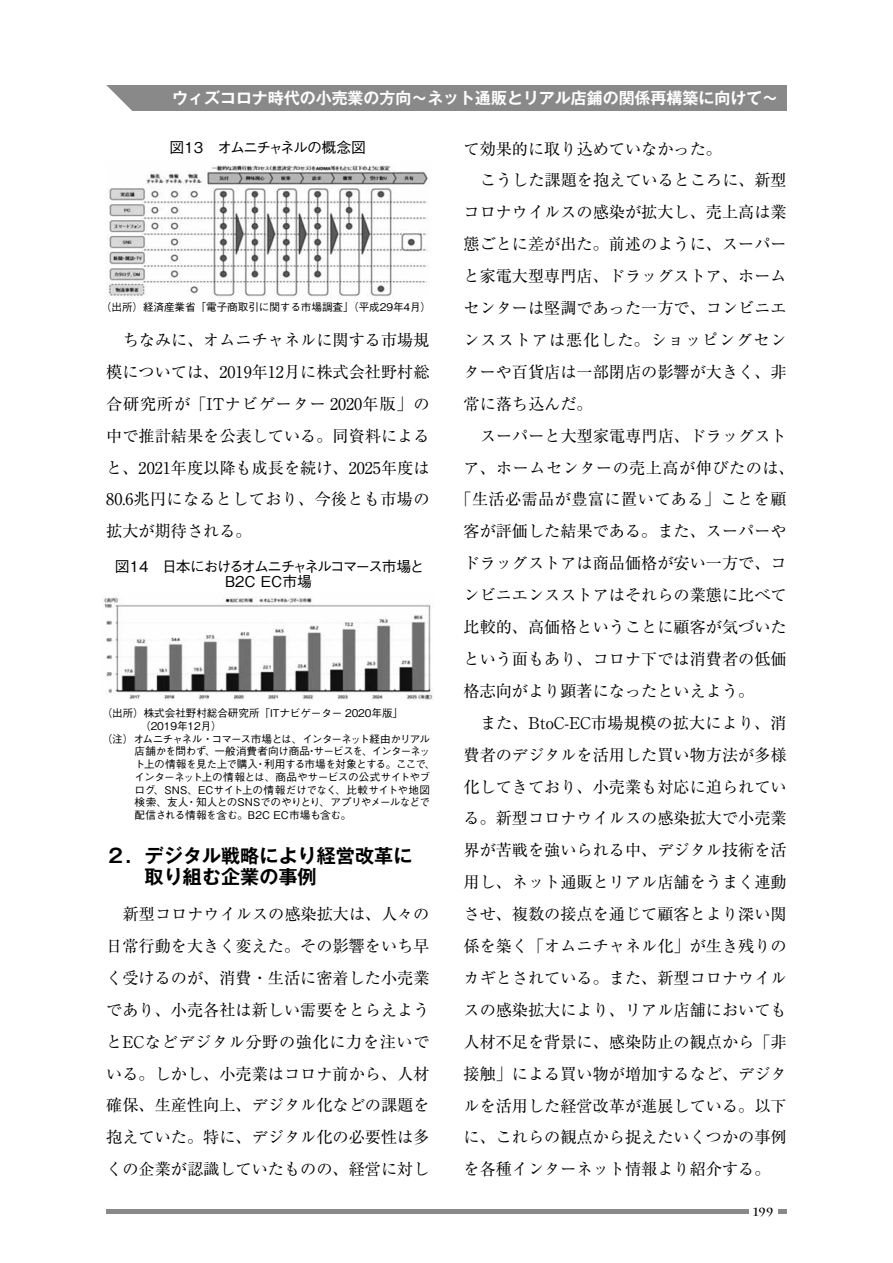
<style>
.page{position:relative;width:893px;height:1263px;background:#fff}
.page>*{position:absolute;margin:0;border:0;box-sizing:border-box;transform-origin:0 0}
.t1{font:700 19.2px/21.3px "Gothic MB101 Pro De";color:#000}
.t2{font:16.2px/32px "Ryumin Pro";color:#000;text-align:justify}
.t3{font:16.2px "Ryumin Pro";letter-spacing:.03em;color:#000}
.t4{font:16.2px "Ryumin Pro";letter-spacing:.025em;color:#000}
.t5{font:16.2px "Ryumin Pro";letter-spacing:.06em;color:#000}
.t6{font:700 15.9px "Gothic MB101 Pro De";color:#fff}
.t7{font:500 14.85px/14.9px "Gothic BBB Pro";letter-spacing:-.115em;color:#000;text-align:center}
.t8{font:500 14.85px "Gothic BBB Pro";letter-spacing:-.085em;color:#000}
.t9{font:700 11.7px "Charlemagne Std";color:#000}
.t10{font:500 10.65px "Gothic BBB Pro";letter-spacing:-.015em;color:#000}
.t11{font:500 10.65px "Gothic BBB Pro";letter-spacing:-.045em;color:#000}
.t12{font:500 10.65px "Gothic BBB Pro";letter-spacing:-.085em;color:#000}
</style>
<div class="page">
<div style="left:106px;top:85px;width:681px;height:26px;background:#898989"></div>
<svg style="left:106px;top:85px;width:26px;height:26px"></svg>
<hr style="left:106px;top:1210px;width:642px;height:4px;background:#898989">
<svg style="left:778px;top:1210px;width:9px;height:4px"></svg>
<img style="left:107px;top:165px;width:322px;height:133px">
<img style="left:104px;top:597px;width:329px;height:104px">
<p class="t6" style="left:172px;top:85px;width:607px">ウィズコロナ時代の小売業の方向〜ネット通販とリアル店鋪の関係再構築に向けて〜</p>
<p class="t8" style="left:170px;top:136px;width:198px">図13　オムニチャネルの概念図</p>
<p class="t10" style="left:101px;top:299px;width:332px">（出所）経済産業省「電子商取引に関する市場調査」（平成29年4月）</p>
<p class="t2" style="left:106px;top:323px;width:325px;text-indent:16px">ちなみに、オムニチャネルに関する市場規模については、2019年12月に株式会社野村総合研究所が「ITナビゲーター 2020年版」の中で推計結果を公表している。同資料によると、2021年度以降も成長を続け、2025年度は80.6兆円になるとしており、今後とも市場の拡大が期待される。</p>
<p class="t7" style="left:115px;top:557px;width:311px">図14　日本におけるオムニチャネルコマース市場と<br>B2C EC市場</p>
<p class="t10" style="left:102px;top:704px;width:303px">（出所）株式会社野村総合研究所「ITナビゲーター 2020年版」</p>
<p class="t10" style="left:107px;top:717px;width:116px">　　　 （2019年12月）</p>
<p class="t12" style="left:102px;top:730px;width:330px">（注）オムニチャネル・コマース市場とは、インターネット経由かリアル</p>
<p class="t11" style="left:135px;top:743px;width:297px">店舗かを問わず、一般消費者向け商品・サービスを、インターネッ</p>
<p class="t11" style="left:135px;top:755px;width:302px">ト上の情報を見た上で購入・利用する市場を対象とする。ここで、</p>
<p class="t11" style="left:135px;top:768px;width:297px">インターネット上の情報とは、商品やサービスの公式サイトやブ</p>
<p class="t10" style="left:135px;top:781px;width:297px">ログ、SNS、ECサイト上の情報だけでなく、比較サイトや地図</p>
<p class="t11" style="left:135px;top:794px;width:297px">検索、友人・知人とのSNSでのやりとり、アプリやメールなどで</p>
<p class="t10" style="left:135px;top:806px;width:218px">配信される情報を含む。B2C EC市場も含む。</p>
<p class="t1" style="left:106px;top:842px;width:308px">２．デジタル戦略により経営改革に　　取り組む企業の事例</p>
<p class="t2" style="left:106px;top:897px;width:325px;text-indent:16px">新型コロナウイルスの感染拡大は、人々の日常行動を大きく変えた。その影響をいち早く受けるのが、消費・生活に密着した小売業であり、小売各社は新しい需要をとらえようとECなどデジタル分野の強化に力を注いでいる。しかし、小売業はコロナ前から、人材確保、生産性向上、デジタル化などの課題を抱えていた。特に、デジタル化の必要性は多くの企業が認識していたものの、経営に対し</p>
<p class="t2" style="left:463px;top:131px;width:260px">て効果的に取り込めていなかった。</p>
<p class="t2" style="left:480px;top:163px;width:308px">こうした課題を抱えているところに、新型</p>
<p class="t2" style="left:463px;top:195px;width:325px">コロナウイルスの感染が拡大し、売上高は業</p>
<p class="t2" style="left:463px;top:227px;width:325px">態ごとに差が出た。前述のように、スーパー</p>
<p class="t2" style="left:463px;top:259px;width:325px">と家電大型専門店、ドラッグストア、ホーム</p>
<p class="t2" style="left:463px;top:291px;width:325px">センターは堅調であった一方で、コンビニエ</p>
<p class="t5" style="left:463px;top:327px;width:325px">ンスストアは悪化した。ショッピングセン</p>
<p class="t2" style="left:463px;top:355px;width:325px">ターや百貨店は一部閉店の影響が大きく、非</p>
<p class="t2" style="left:463px;top:387px;width:131px">常に落ち込んだ。</p>
<p class="t2" style="left:480px;top:418px;width:308px">スーパーと大型家電専門店、ドラッグスト</p>
<p class="t3" style="left:463px;top:455px;width:333px">ア、ホームセンターの売上高が伸びたのは、</p>
<p class="t4" style="left:455px;top:487px;width:333px">「生活必需品が豊富に置いてある」ことを顧</p>
<p class="t2" style="left:463px;top:514px;width:325px">客が評価した結果である。また、スーパーや</p>
<p class="t2" style="left:463px;top:546px;width:325px">ドラッグストアは商品価格が安い一方で、コ</p>
<p class="t2" style="left:463px;top:578px;width:325px">ンビニエンスストアはそれらの業態に比べて</p>
<p class="t2" style="left:463px;top:610px;width:325px">比較的、高価格ということに顧客が気づいた</p>
<p class="t2" style="left:463px;top:642px;width:325px">という面もあり、コロナ下では消費者の低価</p>
<p class="t2" style="left:463px;top:674px;width:292px">格志向がより顕著になったといえよう。</p>
<p class="t2" style="left:480px;top:706px;width:308px">また、BtoC-EC市場規模の拡大により、消</p>
<p class="t2" style="left:463px;top:737px;width:325px">費者のデジタルを活用した買い物方法が多様</p>
<p class="t2" style="left:463px;top:769px;width:325px">化してきており、小売業も対応に迫られてい</p>
<p class="t2" style="left:463px;top:801px;width:325px">る。新型コロナウイルスの感染拡大で小売業</p>
<p class="t2" style="left:463px;top:833px;width:325px">界が苦戦を強いられる中、デジタル技術を活</p>
<p class="t2" style="left:463px;top:865px;width:325px">用し、ネット通販とリアル店舗をうまく連動</p>
<p class="t2" style="left:463px;top:897px;width:325px">させ、複数の接点を通じて顧客とより深い関</p>
<p class="t2" style="left:463px;top:929px;width:325px">係を築く「オムニチャネル化」が生き残りの</p>
<p class="t2" style="left:463px;top:961px;width:325px">カギとされている。また、新型コロナウイル</p>
<p class="t2" style="left:463px;top:993px;width:325px">スの感染拡大により、リアル店舗においても</p>
<p class="t2" style="left:463px;top:1024px;width:325px">人材不足を背景に、感染防止の観点から「非</p>
<p class="t2" style="left:463px;top:1056px;width:325px">接触」による買い物が増加するなど、デジタ</p>
<p class="t2" style="left:463px;top:1088px;width:325px">ルを活用した経営改革が進展している。以下</p>
<p class="t2" style="left:463px;top:1120px;width:325px">に、これらの観点から捉えたいくつかの事例</p>
<p class="t2" style="left:463px;top:1152px;width:308px">を各種インターネット情報より紹介する。</p>
<p class="t9" style="left:753px;top:1205px;width:22px">199</p>
</div>
